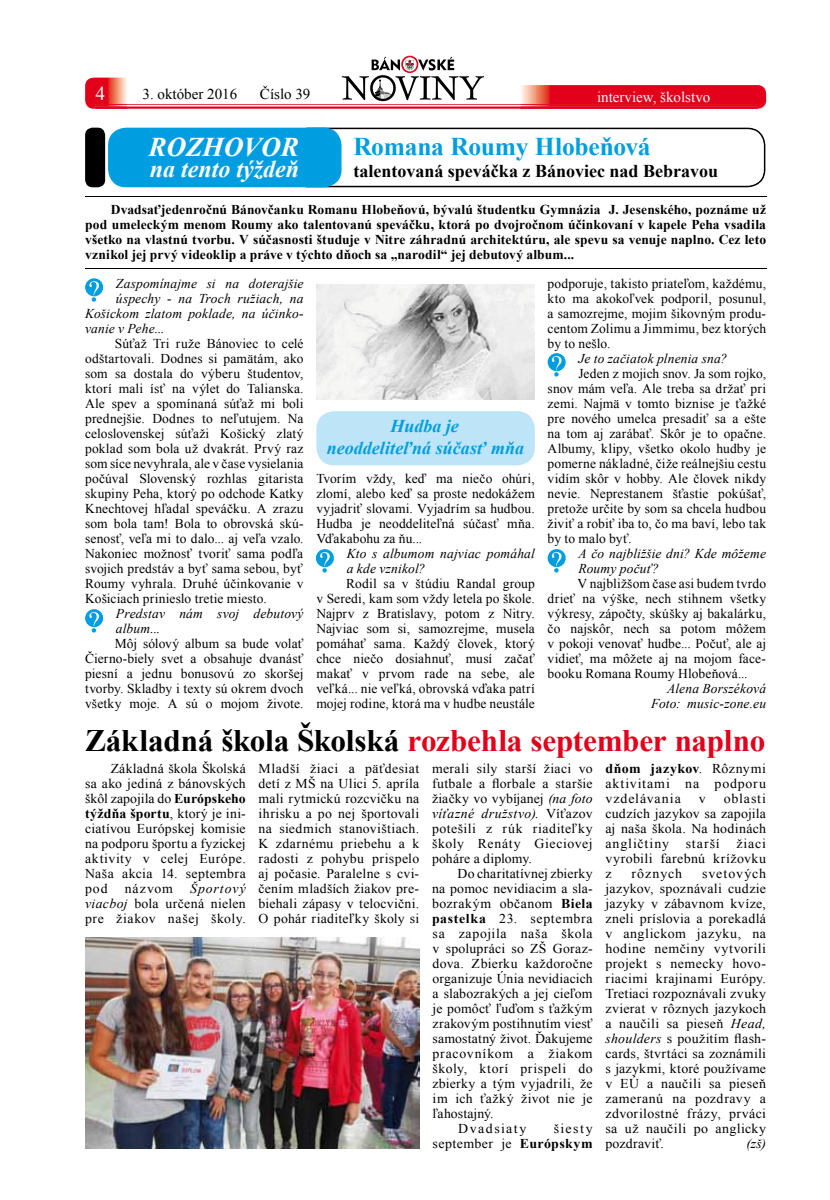
<style>
.page{position:relative;width:830px;height:1200px;background:#fff}
.page>*{position:absolute;margin:0;border:0;box-sizing:border-box;transform-origin:0 0}
.t1{font:700 31.2px "Times New Roman";letter-spacing:-.01em;color:#e2001a}
.t2{font:italic 700 27px "Times New Roman";color:#fff}
.t3{font:700 25.5px "Times New Roman";letter-spacing:-.015em;color:#009ee0}
.t4{font:italic 700 24px "Times New Roman";color:#fff}
.t5{font:19.5px "Times New Roman";color:#fff}
.t6{font:700 18px "Times New Roman";color:#000}
.t7{font:italic 700 18px/21.6px "Times New Roman";color:#009ee0;text-align:center}
.t8{font:15px "Times New Roman";color:#000}
.t9{font:15px "Times New Roman";color:#fff}
.t10{font:13.5px/15px "Times New Roman";letter-spacing:.02em;color:#000;text-align:justify}
.t11{font:700 13.5px/15px "Times New Roman";letter-spacing:.005em;color:#000;text-align:justify}
.t12{font:italic 13.5px/15px "Times New Roman";letter-spacing:.01em;color:#000}
.t13{font:13.5px "Times New Roman";letter-spacing:.045em;color:#000}
.t14{font:13.5px "Times New Roman";letter-spacing:.05em;color:#000}
.t15{font:13.5px "Times New Roman";letter-spacing:.055em;color:#000}
.t16{font:13.5px "Times New Roman";color:#000}
.t17{font:13.5px "Times New Roman";letter-spacing:.105em;color:#000}
.t18{font:13.5px "Times New Roman";letter-spacing:.065em;color:#000}
.s1{color:#000}
.s2{font-weight:700}
.s3{font-style:italic}
</style>
<div class="page">
<hr style="left:95px;top:104px;width:662px;height:1px;background:#e2001a">
<hr style="left:95px;top:106px;width:663px;height:3px;background:#e2001a">
<svg style="left:341px;top:56px;width:143px;height:45px"></svg>
<svg style="left:520px;top:85px;width:245px;height:24px;background:#e31328"></svg>
<svg style="left:85px;top:78px;width:42px;height:31px"></svg>
<hr style="left:85px;top:196px;width:680px;height:1px;background:#000">
<hr style="left:85px;top:267px;width:680px;height:1px;background:#000">
<svg style="left:327px;top:128px;width:438px;height:59px"></svg>
<div style="left:108px;top:128px;width:233px;height:59px;background:#009ee0;border-radius:18px"></div>
<div style="left:85px;top:128px;width:20px;height:59px;background:#000;border-radius:8px"></div>
<img style="left:316px;top:284px;width:218px;height:115px">
<div style="left:316px;top:411px;width:218px;height:54px;background:#bde4f7;border-radius:18px"></div>
<div style="left:85px;top:278px;width:18px;height:18px;background:#009ee0;border-radius:50%"></div>
<svg style="left:89px;top:281px;width:10px;height:21px"></svg>
<svg style="left:85px;top:609px;width:18px;height:18px"></svg>
<svg style="left:89px;top:612px;width:10px;height:20px"></svg>
<svg style="left:316px;top:549px;width:18px;height:18px"></svg>
<svg style="left:320px;top:552px;width:9px;height:20px"></svg>
<svg style="left:547px;top:353px;width:18px;height:18px"></svg>
<svg style="left:551px;top:356px;width:10px;height:20px"></svg>
<svg style="left:547px;top:549px;width:18px;height:18px"></svg>
<svg style="left:551px;top:552px;width:10px;height:20px"></svg>
<img style="left:85px;top:937px;width:334px;height:211px">
<h3 class="t5" style="left:95px;top:80px;width:11px">4</h3>
<p class="t8" style="left:142px;top:84px;width:96px">3. október 2016</p>
<p class="t8" style="left:260px;top:84px;width:52px">Číslo 39</p>
<p class="t9" style="left:596px;top:87px;width:115px">interview, školstvo</p>
<h2 class="t2" style="left:148px;top:128px;width:152px">ROZHOVOR</h2>
<h3 class="t4" style="left:150px;top:152px;width:151px">na tento týždeň</h3>
<h3 class="t3" style="left:353px;top:129px;width:298px">Romana Roumy Hlobeňová</h3>
<h3 class="t6" style="left:353px;top:158px;width:366px">talentovaná speváčka z Bánoviec nad Bebravou</h3>
<p class="t11" style="left:85px;top:202px;width:682px;text-indent:26px">Dvadsaťjedenročnú Bánovčanku Romanu Hlobeňovú, bývalú študentku Gymnázia J. Jesenského, poznáme už pod umeleckým menom Roumy ako talentovanú speváčku, ktorá po dvojročnom účinkovaní v kapele Peha vsadila všetko na vlastnú tvorbu. V súčasnosti študuje v Nitre záhradnú architektúru, ale spevu sa venuje naplno. Cez leto vznikol jej prvý videoklip a práve v týchto dňoch sa „narodil“ jej debutový album...</p>
<p class="t12" style="left:116px;top:275px;width:189px">Zaspomínajme si na doterajšie</p>
<p class="t12" style="left:116px;top:290px;width:189px">úspechy - na Troch ružiach, na</p>
<p class="t12" style="left:85px;top:305px;width:220px">Košickom zlatom poklade, na účinko-</p>
<p class="t12" style="left:85px;top:320px;width:81px">vanie v Pehe...</p>
<p class="t10" style="left:85px;top:335px;width:220px;text-indent:30px">Súťaž Tri ruže Bánoviec to celé odštartovali. Dodnes si pamätám, ako som sa dostala do výberu študentov, ktorí mali ísť na výlet do Talianska.<br>Ale spev a spomínaná súťaž mi boli prednejšie. Dodnes to neľutujem. Na celoslovenskej súťaži Košický zlatý poklad som bola už dvakrát. Prvý raz som síce nevyhrala, ale v čase vysielania počúval Slovenský rozhlas gitarista skupiny Peha, ktorý po odchode Katky Knechtovej hľadal speváčku. A zrazu som bola tam! Bola to obrovská skú&shy;senosť, veľa mi to dalo... aj veľa vzalo.<br>Nakoniec možnosť tvoriť sama podľa svojich predstáv a byť sama sebou, byť Roumy vyhrala. Druhé účinkovanie v Košiciach prinieslo tretie miesto.</p>
<p class="t12" style="left:116px;top:605px;width:189px">Predstav nám svoj debutový album...</p>
<p class="t10" style="left:85px;top:635px;width:220px;text-indent:30px">Môj sólový album sa bude volať Čierno-biely svet a obsahuje dvanásť piesní a jednu bonusovú zo skoršej tvorby. Skladby i texty sú okrem dvoch všetky moje. A sú o mojom živote.</p>
<h3 class="t7" style="left:326px;top:414px;width:199px">Hudba je<br>neoddeliteľná súčasť mňa</h3>
<p class="t10" style="left:316px;top:471px;width:220px">Tvorím vždy, keď ma niečo ohúri, zlomí, alebo keď sa proste nedokážem vyjadriť slovami. Vyjadrím sa hudbou.<br>Hudba je neoddeliteľná súčasť mňa.<br>Vďakabohu za ňu...</p>
<p class="t12" style="left:346px;top:546px;width:189px">Kto s albumom najviac pomáhal a kde vznikol?</p>
<p class="t10" style="left:316px;top:576px;width:220px;text-indent:30px">Rodil sa v štúdiu Randal group v Seredi, kam som vždy letela po škole.<br>Najprv z Bratislavy, potom z Nitry.<br>Najviac som si, samozrejme, musela pomáhať sama. Každý človek, ktorý chce niečo dosiahnuť, musí začať makať v prvom rade na sebe, ale veľká... nie veľká, obrovská vďaka patrí mojej rodine, ktorá ma v hudbe neustále</p>
<p class="t10" style="left:547px;top:275px;width:220px">podporuje, takisto priateľom, každému, kto ma akokoľvek podporil, posunul, a samozrejme, mojim šikovným produ&shy;centom Zolimu a Jimmimu, bez ktorých by to nešlo.</p>
<p class="t12" style="left:578px;top:350px;width:150px">Je to začiatok plnenia sna?</p>
<p class="t10" style="left:547px;top:365px;width:220px;text-indent:31px">Jeden z mojich snov. Ja som rojko, snov mám veľa. Ale treba sa držať pri zemi. Najmä v tomto biznise je ťažké pre nového umelca presadiť sa a ešte na tom aj zarábať. Skôr je to opačne.<br>Albumy, klipy, všetko okolo hudby je pomerne nákladné, čiže reálnejšiu cestu vidím skôr v hobby. Ale človek nikdy nevie. Neprestanem šťastie pokúšať, pretože určite by som sa chcela hudbou živiť a robiť iba to, čo ma baví, lebo tak by to malo byť.</p>
<p class="t12" style="left:578px;top:545px;width:189px">A čo najbližšie dni? Kde môžeme<br>Roumy počuť?</p>
<p class="t10" style="left:547px;top:575px;width:220px;text-indent:30px">V najbližšom čase asi budem tvrdo drieť na výške, nech stihnem všetky výkresy, zápočty, skúšky aj bakalárku, čo najskôr, nech sa potom môžem v pokoji venovať hudbe... Počuť, ale aj vidieť, ma môžete aj na mojom face&shy;booku Romana Roumy Hlobeňová...</p>
<p class="t12" style="left:651px;top:680px;width:116px;text-align:right">Alena Borszéková<br>Foto: music-zone.eu</p>
<h1 class="t1" style="left:85px;top:719px;width:681px"><span class="s1">Základná škola Školská</span> rozbehla september naplno</h1>
<p class="t10" style="left:85px;top:760px;width:162px;text-indent:26px">Základná škola Školská sa ako jediná z bánovských škôl zapojila do <span class="s2">Európskeho týždňa športu</span>, ktorý je ini&shy;ciatívou Európskej komisie na podporu športu a fyzickej aktivity v celej Európe.<br>Naša akcia 14. septembra pod</p>
<p class="t10" style="left:605px;top:760px;width:162px"><span class="s2">dňom jazykov</span>. Rôznymi aktivitami na podporu vzdelávania</p>
<p class="t10" style="left:258px;top:760px;width:162px">Mladší žiaci a päťdesiat detí z MŠ na Ulici 5. apríla mali rytmickú rozcvičku na ihrisku a po nej športovali na siedmich stanovištiach.<br>K zdarnému priebehu a k radosti z pohybu prispelo aj počasie. Paralelne s cvi&shy;čením mladších žiakov pre&shy;biehali zápasy v telocvični.<br>O pohár riaditeľky školy si</p>
<p class="t10" style="left:432px;top:760px;width:162px">merali sily starší žiaci vo futbale a florbale a staršie žiačky vo vybíjanej <span class="s3">(na foto víťazné družstvo).</span> Víťazov potešili z rúk riaditeľky školy Renáty Gieciovej poháre a diplomy.</p>
<p class="t10" style="left:605px;top:790px;width:162px;text-indent:118px">oblasti cudzích jazykov sa zapojila aj naša škola. Na hodinách angličtiny starší žiaci vyrobili farebnú krížovku z</p>
<p class="t10" style="left:698px;top:790px;width:8px">v</p>
<p class="t10" style="left:457px;top:865px;width:136px">Do charitatívnej zbierky</p>
<p class="t10" style="left:432px;top:880px;width:162px">na pomoc nevidiacim a sla-</p>
<p class="t10" style="left:432px;top:895px;width:162px">bozrakým občanom <span class="s2">Biela</span></p>
<p class="t13" style="left:432px;top:908px;width:162px"><span class="s2">pastelka</span> 23. septembra</p>
<p class="t14" style="left:432px;top:923px;width:161px">sa zapojila naša škola</p>
<p class="t10" style="left:432px;top:940px;width:161px">v spolupráci so ZŠ Goraz-</p>
<p class="t10" style="left:432px;top:955px;width:161px">dova. Zbierku každoročne</p>
<p class="t10" style="left:432px;top:970px;width:161px">organizuje Únia nevidiacich</p>
<p class="t10" style="left:432px;top:985px;width:161px">a slabozrakých a jej cieľom</p>
<p class="t10" style="left:432px;top:1000px;width:161px">je pomôcť ľuďom s ťažkým</p>
<p class="t10" style="left:432px;top:1015px;width:161px">zrakovým postihnutím viesť</p>
<p class="t10" style="left:432px;top:1030px;width:161px">samostatný život. Ďakujeme</p>
<p class="t15" style="left:432px;top:1043px;width:161px">pracovníkom a žiakom</p>
<p class="t13" style="left:432px;top:1058px;width:161px">školy, ktorí prispeli do</p>
<p class="t10" style="left:432px;top:1075px;width:161px">zbierky a tým vyjadrili, že</p>
<p class="t10" style="left:432px;top:1090px;width:161px">im ich ťažký život nie je</p>
<p class="t16" style="left:432px;top:1103px;width:63px">ľahostajný.</p>
<p class="t17" style="left:458px;top:1118px;width:70px">Dvadsiaty</p>
<p class="t10" style="left:605px;top:865px;width:162px;text-indent:97px">svetových jazykov, spoznávali cudzie jazyky v zábavnom kvíze, zneli príslovia a porekadlá v anglickom jazyku, na hodine nemčiny vytvorili projekt s nemecky hovo&shy;riacimi krajinami Európy.<br>Tretiaci rozpoznávali zvuky zvierat v rôznych jazykoch a naučili sa pieseň <span class="s3">Head, shoulders</span> s použitím flash&shy;cards, štvrtáci sa zoznámili s jazykmi, ktoré používame v EÚ a naučili sa pieseň zameranú na pozdravy a zdvorilostné frázy, prváci sa už naučili po anglicky pozdraviť.</p>
<p class="t18" style="left:631px;top:863px;width:52px">rôznych</p>
<p class="t10" style="left:85px;top:880px;width:162px;text-indent:105px"><span class="s3">Športový viacboj</span> bola určená nielen pre žiakov našej školy.</p>
<p class="t10" style="left:125px;top:880px;width:50px">názvom</p>
<p class="t10" style="left:432px;top:1120px;width:161px;text-align:right">šiesty<br>september je <span class="s2">Európskym</span></p>
<p class="t12" style="left:746px;top:1135px;width:21px">(zš)</p>
</div>
